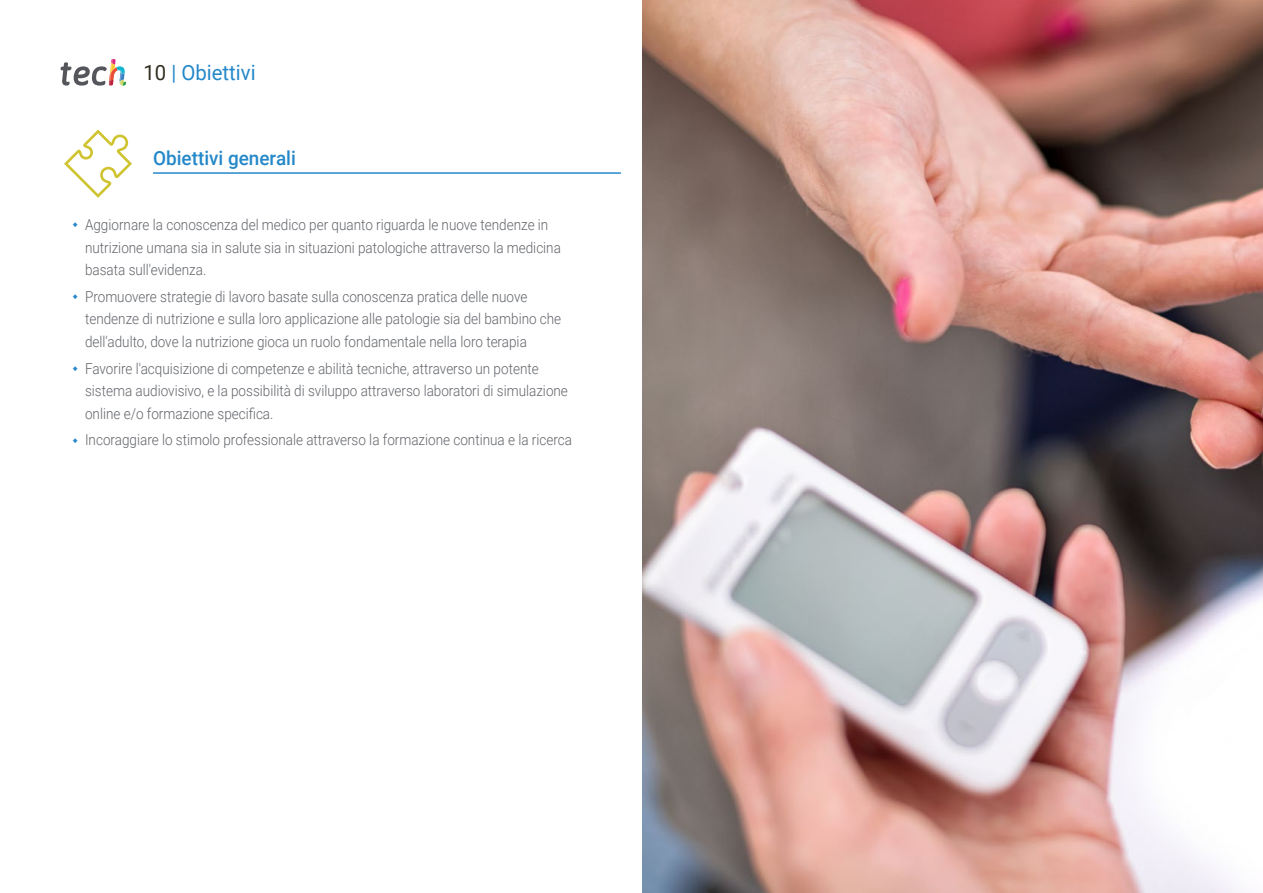
<style>
.page{position:relative;width:1263px;height:893px;background:#fff}
.page>*{position:absolute;margin:0;border:0;box-sizing:border-box;transform-origin:0 0}
.t1{font:21px "Roboto";color:#2488c9}
.t2{font:500 19.5px "Roboto";color:#2488c9}
.t3{font:300 15px/22.5px "Roboto";color:#61646a;scale:.9 1}
.s1{color:#312e20}
</style>
<div class="page">
<hr style="left:153px;top:173px;width:468px;height:1px;background:#2488c9">
<svg style="left:64px;top:130px;width:68px;height:68px"></svg>
<img style="left:642px;top:0;width:621px;height:893px">
<svg style="left:61px;top:59px;width:65px;height:27px"></svg>
<h1 class="t1" style="left:144px;top:57px;width:114px"><span class="s1">10</span> | Obiettivi</h1>
<h2 class="t2" style="left:153px;top:144px;width:144px">Obiettivi generali</h2>
<p class="t3" style="left:85px;top:213px;width:530px">Aggiornare la conoscenza del medico per quanto riguarda le nuove tendenze in nutrizione umana sia in salute sia in situazioni patologiche attraverso la medicina basata sull'evidenza.</p>
<p class="t3" style="left:85px;top:285px;width:531px">Promuovere strategie di lavoro basate sulla conoscenza pratica delle nuove tendenze di nutrizione e sulla loro applicazione alle patologie sia del bambino che dell'adulto, dove la nutrizione gioca un ruolo fondamentale nella loro terapia</p>
<p class="t3" style="left:85px;top:356px;width:538px">Favorire l'acquisizione di competenze e abilità tecniche, attraverso un potente sistema audiovisivo, e la possibilità di sviluppo attraverso laboratori di simulazione online e/o formazione specifica.</p>
<p class="t3" style="left:85px;top:428px;width:543px">Incoraggiare lo stimolo professionale attraverso la formazione continua e la ricerca</p>
</div>
